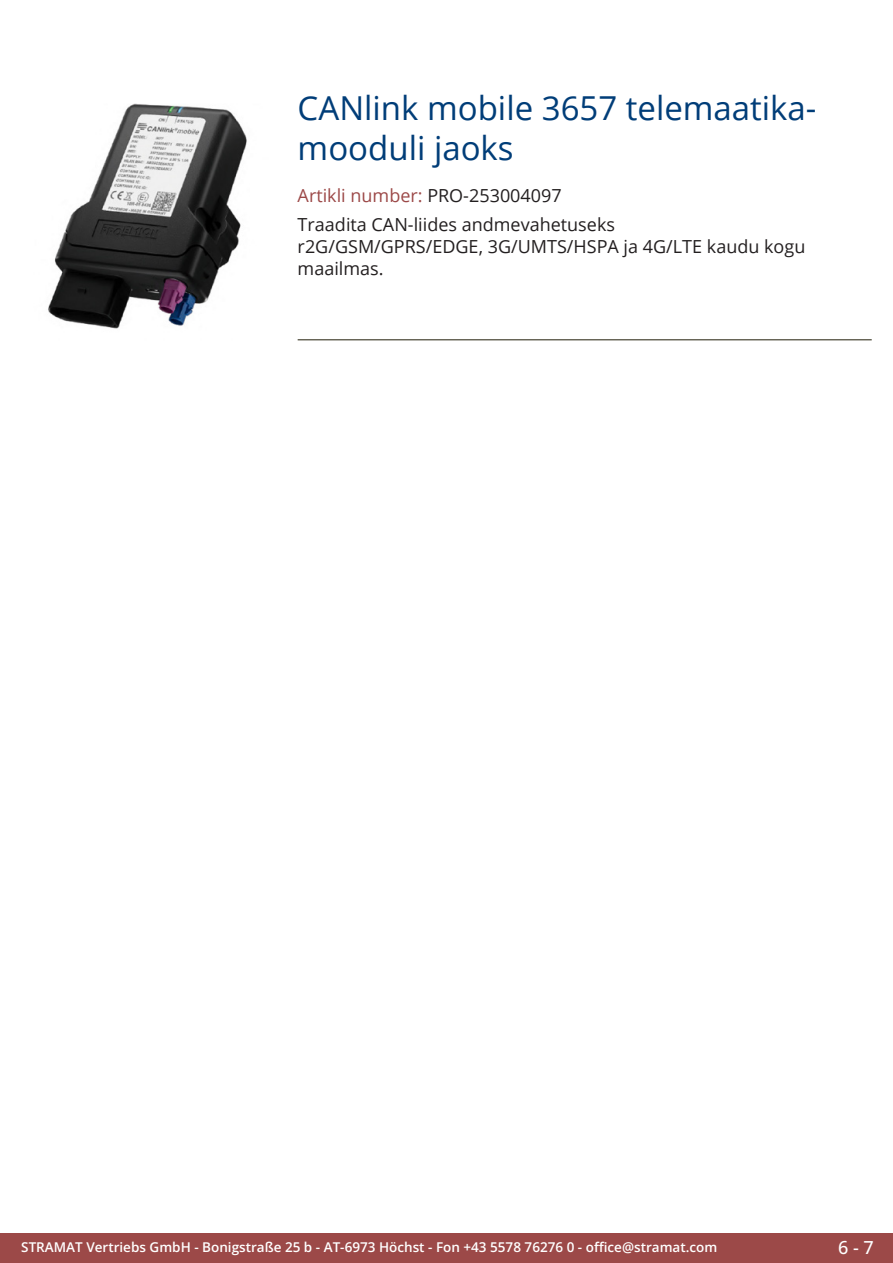
<style>
.page{position:relative;width:893px;height:1263px;background:#fff}
.page>*{position:absolute;margin:0;border:0;box-sizing:border-box;transform-origin:0 0}
.Produkttitel{font:33px/39.6px "Open Sans";color:#003d78}
.Beschreibung_Text{font:18px/21.6px "Open Sans";color:#231f20}
.TechDaten_Überschrif{font:18px "Open Sans";color:#9c4948}
.t1{font:500 18px "Open Sans";color:#fff}
.t2{font:600 13.5px "Open Sans";color:#fff}
.s1{color:#231f20}
</style>
<div class="page">
<div style="left:0;top:1233px;width:893px;height:30px;background:#9c4948"></div>
<hr style="left:298px;top:340px;width:574px;height:1px;background:#201d08">
<img style="left:48px;top:103px;width:199px;height:226px">
<p class="Produkttitel" style="left:298px;top:88px;width:518px">CANlink mobile 3657 telemaatika&shy;mooduli jaoks</p>
<p class="TechDaten_Überschrif" style="left:298px;top:183px;width:266px">Artikli number: <span class="s1">PRO-253004097</span></p>
<p class="Beschreibung_Text" style="left:298px;top:214px;width:509px">Traadita CAN-liides andmevahetuseks<br>r2G/GSM/GPRS/EDGE, 3G/UMTS/HSPA ja 4G/LTE kaudu kogu maailmas.</p>
<p class="t2" style="left:21px;top:1238px;width:698px">STRAMAT Vertriebs GmbH - Bonigstraße 25 b - AT-6973 Höchst - Fon +43 5578 76276 0 - office@stramat.com</p>
<p class="t1" style="left:838px;top:1234px;width:37px">6 - 7</p>
</div>
